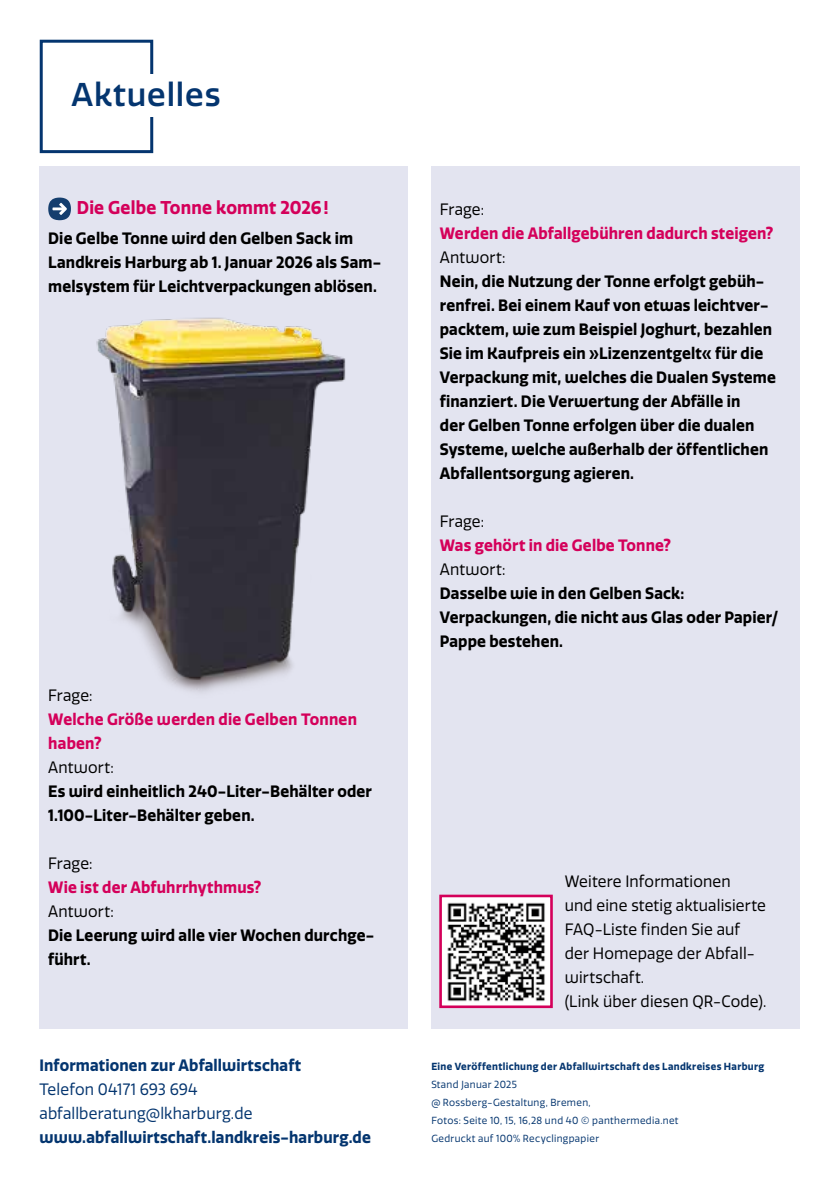
<style>
.page{position:relative;width:840px;height:1191px;background:#fff}
.page>*{position:absolute;margin:0;border:0;box-sizing:border-box;transform-origin:0 0}
.t1{font:500 32px "Quatro";letter-spacing:.025em;color:#04356f}
.t2{font:700 18px "Quatro";letter-spacing:.01em;color:#d4005a;scale:.95 1}
.t3{font:700 16px/24px "Quatro";letter-spacing:.01em;color:#000;scale:.95 1}
.t4{font:16px/24px "Quatro";letter-spacing:.01em;color:#000;scale:.95 1}
.t5{font:700 16px/24px "Quatro";letter-spacing:.01em;color:#d4005a;scale:.95 1}
.t6{font:700 16px "Quatro";letter-spacing:.01em;color:#04356f;scale:.95 1}
.t7{font:16px/24px "Quatro";letter-spacing:.01em;color:#04356f;scale:.95 1}
.t8{font:10px/18px "Quatro";letter-spacing:.035em;color:#04356f;scale:.96 1}
.t9{font:700 10px "Quatro";letter-spacing:.035em;color:#04356f;scale:.96 1}
</style>
<div class="page">
<div style="left:40px;top:40px;width:113px;height:113px;background:#fff;border:3px solid #04356f"></div>
<div style="left:431px;top:166px;width:368px;height:863px;background:#e3e4f0"></div>
<div style="left:71px;top:74px;width:488px;height:42px;background:#fff"></div>
<div style="left:40px;top:166px;width:368px;height:863px;background:#e3e4f0"></div>
<svg style="left:48px;top:197px;width:23px;height:23px"></svg>
<img style="left:96px;top:317px;width:250px;height:376px">
<img style="left:443px;top:898px;width:105px;height:106px">
<div style="left:439px;top:894px;width:113px;height:114px;border:3px solid #d4005a"></div>
<h1 class="t1" style="left:71px;top:76px;width:151px">Aktuelles</h1>
<p class="t2" style="left:77px;top:197px;width:266px">Die Gelbe Tonne kommt 2026!</p>
<p class="t3" style="left:48px;top:227px;width:352px">Die Gelbe Tonne wird den Gelben Sack im<br>Landkreis Harburg ab 1. Januar 2026 als Sam&shy;melsystem für Leichtverpackungen ablösen.</p>
<p class="t4" style="left:48px;top:683px;width:48px">Frage:</p>
<p class="t5" style="left:48px;top:707px;width:326px">Welche Größe werden die Gelben Tonnen haben?</p>
<p class="t4" style="left:48px;top:755px;width:70px">Antwort:</p>
<p class="t3" style="left:48px;top:779px;width:342px">Es wird einheitlich 240-Liter-Behälter oder<br>1.100-Liter-Behälter geben.</p>
<p class="t4" style="left:48px;top:851px;width:48px">Frage:</p>
<p class="t5" style="left:48px;top:875px;width:226px">Wie ist der Abfuhrrhythmus?</p>
<p class="t4" style="left:48px;top:899px;width:70px">Antwort:</p>
<p class="t3" style="left:48px;top:923px;width:344px">Die Leerung wird alle vier Wochen durchge&shy;führt.</p>
<p class="t6" style="left:39px;top:1056px;width:277px">Informationen zur Abfallwirtschaft</p>
<p class="t7" style="left:39px;top:1078px;width:226px">Telefon 04171 693 694 abfallberatung@lkharburg.de</p>
<p class="t6" style="left:39px;top:1128px;width:350px">www.abfallwirtschaft.landkreis-harburg.de</p>
<p class="t4" style="left:439px;top:197px;width:48px">Frage:</p>
<p class="t5" style="left:439px;top:221px;width:352px">Werden die Abfallgebühren dadurch steigen?</p>
<p class="t4" style="left:439px;top:245px;width:70px">Antwort:</p>
<p class="t3" style="left:439px;top:269px;width:355px">Nein, die Nutzung der Tonne erfolgt gebüh&shy;renfrei. Bei einem Kauf von etwas leichtver&shy;packtem, wie zum Beispiel Joghurt, bezahlen Sie im Kaufpreis ein »Lizenzentgelt« für die Verpackung mit, welches die Dualen Systeme finanziert. Die Verwertung der Abfälle in<br>der Gelben Tonne erfolgen über die dualen Systeme, welche außerhalb der öffentlichen Abfallentsorgung agieren.</p>
<p class="t4" style="left:439px;top:509px;width:48px">Frage:</p>
<p class="t5" style="left:439px;top:533px;width:245px">Was gehört in die Gelbe Tonne?</p>
<p class="t4" style="left:439px;top:557px;width:70px">Antwort:</p>
<p class="t3" style="left:439px;top:581px;width:357px">Dasselbe wie in den Gelben Sack:<br>Verpackungen, die nicht aus Glas oder Papier/<br>Pappe bestehen.</p>
<p class="t4" style="left:564px;top:869px;width:213px">Weitere Informationen<br>und eine stetig aktualisierte<br>FAQ-Liste finden Sie auf der Homepage der Abfall&shy;wirtschaft.<br>(Link über diesen QR-Code).</p>
<p class="t9" style="left:431px;top:1061px;width:348px">Eine Veröffentlichung der Abfallwirtschaft des Landkreises Harburg</p>
<p class="t8" style="left:431px;top:1076px;width:259px">Stand Januar 2025<br>@ Rossberg-Gestaltung, Bremen,<br>Fotos: Seite 10, 15, 16,28 und 40 © panthermedia.net Gedruckt auf 100% Recyclingpapier</p>
</div>
